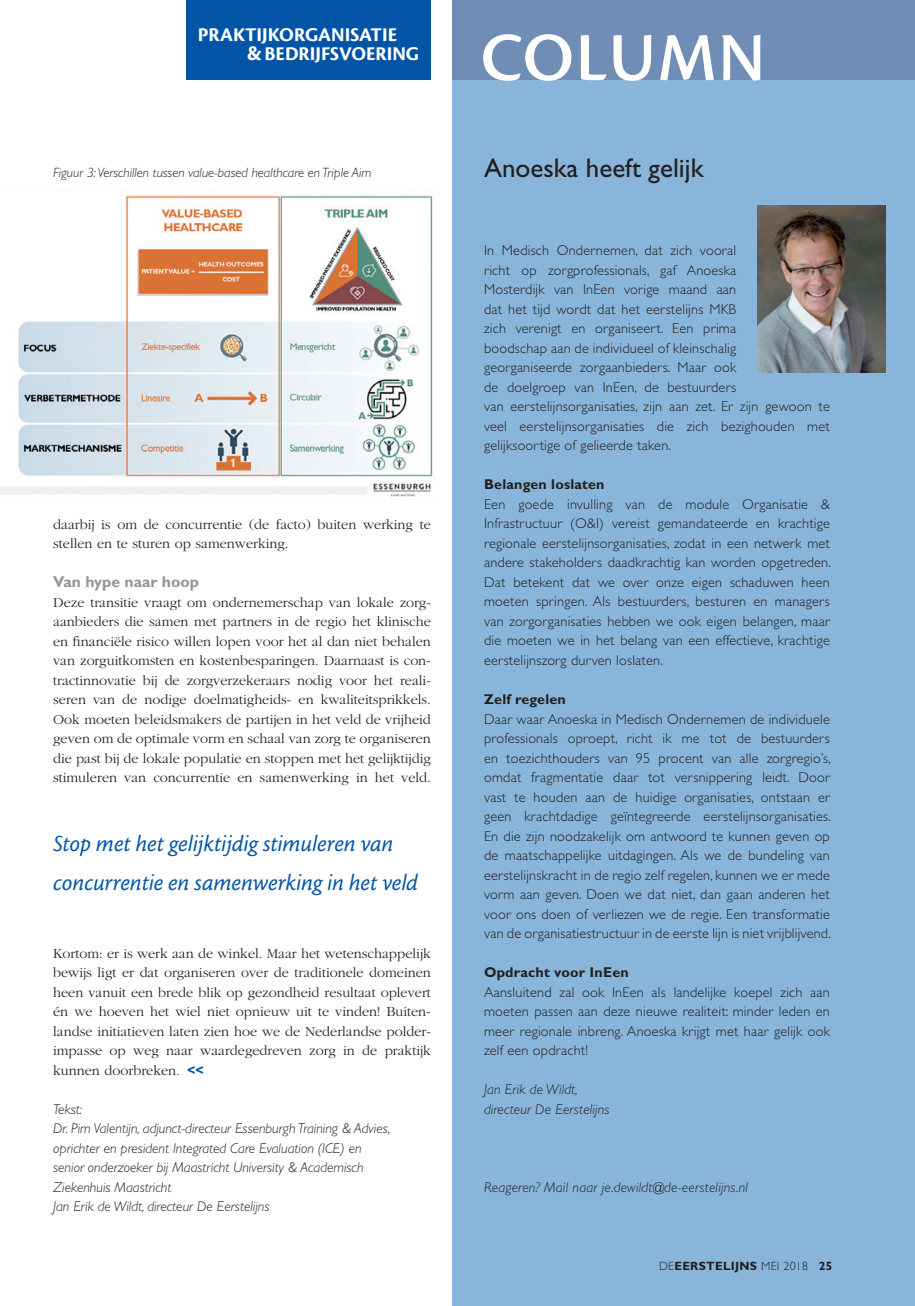
<style>
.page{position:relative;width:915px;height:1306px;background:#fff}
.page>*{position:absolute;margin:0;border:0;box-sizing:border-box;transform-origin:0 0}
.t1{font:71.25px "Cronos MM 574 47";letter-spacing:.03em;color:#fff}
.t2{font:27px "Gill Sans";color:#231f20}
.t3{font:24px/39px "Cronos MM It 408 16";letter-spacing:.005em;color:#0154a6}
.t4{font:20.25px/19.5px "Cronos MM 700 13";color:#fff}
.t5{font:700 15.75px "Gill Sans";color:#939598}
.t6{font:300 14.25px/19.5px "Gill Sans";letter-spacing:.015em;color:#231f20;text-align:justify}
.t7{font:300 14.25px/19.5px "Garamond";color:#231f20;text-align:justify}
.t8{font:italic 300 14.25px/19.5px "Gill Sans";color:#231f20}
.t9{font:700 14.25px "Gill Sans";letter-spacing:.015em;color:#231f20}
.t10{font:italic 300 13.5px "Gill Sans";color:#231f20}
.t11{font:700 12px "Gill Sans";letter-spacing:.025em;color:#231f20}
.s1{font-family:"Cronos MM 700 15";font-size:22.5px}
.s2{font-family:"Gill Sans";font-weight:700;color:#0154a6}
.s3{font-weight:300}
</style>
<div class="page">
<div style="left:186px;top:0;width:245px;height:80px;background:#0154a6"></div>
<div style="left:452px;top:21px;width:462px;height:1284px;background:#88b5d9"></div>
<div style="left:452px;top:0;width:462px;height:80px;background:#708eb5"></div>
<img style="left:757px;top:206px;width:127px;height:166px">
<img style="left:0;top:195px;width:433px;height:302px">
<h3 class="t4" style="left:247px;top:25px;width:174px;text-indent:-49px">PRAKTIJKORGANISATIE<br><span class="s1">&amp;</span> BEDRIJFSVOERING</h3>
<h1 class="t1" style="left:480px;top:20px;width:286px">COLUMN</h1>
<p class="t10" style="left:53px;top:165px;width:320px">Figuur 3: Verschillen tussen value-based healthcare en Triple Aim</p>
<h2 class="t2" style="left:484px;top:153px;width:221px">Anoeska heeft gelijk</h2>
<p class="t7" style="left:53px;top:514px;width:379px">daarbij is om de concurrentie (de facto) buiten werking te stellen en te sturen op samenwerking.</p>
<p class="t5" style="left:53px;top:572px;width:147px">Van hype naar hoop</p>
<p class="t7" style="left:53px;top:592px;width:379px">Deze transitie vraagt om ondernemerschap van lokale zorg&shy;aanbieders die samen met partners in de regio het klinische en financiële risico willen lopen voor het al dan niet behalen van zorguitkomsten en kostenbesparingen. Daarnaast is con&shy;tractinnovatie bij de zorgverzekeraars nodig voor het reali&shy;seren van de nodige doelmatigheids- en kwaliteitsprikkels.<br>Ook moeten beleidsmakers de partijen in het veld de vrijheid geven om de optimale vorm en schaal van zorg te organiseren die past bij de lokale populatie en stoppen met het gelijktijdig stimuleren van concurrentie en samenwerking in het veld.</p>
<h3 class="t3" style="left:53px;top:823px;width:366px">Stop met het gelijktijdig stimuleren van concurrentie en samenwerking in het veld</h3>
<p class="t7" style="left:53px;top:943px;width:379px">Kortom: er is werk aan de winkel. Maar het wetenschappelijk bewijs ligt er dat organiseren over de traditionele domeinen heen vanuit een brede blik op gezondheid resultaat oplevert én we hoeven het wiel niet opnieuw uit te vinden! Buiten&shy;landse initiatieven laten zien hoe we de Nederlandse polder&shy;impasse op weg naar waardegedreven zorg in de praktijk kunnen doorbreken. <span class="s2">&lt;&lt;</span></p>
<p class="t8" style="left:53px;top:1099px;width:339px">Tekst:<br>Dr. Pim Valentijn, adjunct-directeur Essenburgh Training &amp; Advies, oprichter en president Integrated Care Evaluation (ICE) en senior onderzoeker bij Maastricht University &amp; Academisch Ziekenhuis Maastricht<br>Jan Erik de Wildt, directeur De Eerstelijns</p>
<p class="t6" style="left:484px;top:241px;width:347px;text-align:left">In Medisch Ondernemen, dat zich vooral<br>richt op zorgprofessionals, gaf Anoeska<br>Mosterdijk van InEen vorige maand aan<br>dat het tijd wordt dat het eerstelijns MKB<br>zich verenigt en organiseert. Een prima<br>boodschap aan de individueel of kleinschalig<br>georganiseerde zorgaanbieders. Maar ook<br>de doelgroep van InEen, de bestuurders<br>van eerstelijnsorganisaties, zijn aan zet. Er zijn gewoon te veel eerstelijnsorganisaties die zich bezighouden met gelijksoortige of gelieerde taken.</p>
<p class="t9" style="left:484px;top:476px;width:122px">Belangen loslaten</p>
<p class="t6" style="left:484px;top:494px;width:348px">Een goede invulling van de module Organisatie &amp; Infrastructuur (O&amp;I) vereist gemandateerde en krachtige regionale eerstelijnsorganisaties, zodat in een netwerk met andere stakeholders daadkrachtig kan worden opgetreden.<br>Dat betekent dat we over onze eigen schaduwen heen moeten springen. Als bestuurders, besturen en managers van zorgorganisaties hebben we ook eigen belangen, maar die moeten we in het belang van een effectieve, krachtige eerstelijnszorg durven loslaten.</p>
<p class="t9" style="left:484px;top:690px;width:83px">Zelf regelen</p>
<p class="t6" style="left:484px;top:709px;width:348px">Daar waar Anoeska in Medisch Ondernemen de individuele professionals oproept, richt ik me tot de bestuurders en toezichthouders van 95 procent van alle zorgregio’s, omdat fragmentatie daar tot versnippering leidt. Door vast te houden aan de huidige organisaties, ontstaan er geen krachtdadige geïntegreerde eerstelijnsorganisaties.<br>En die zijn noodzakelijk om antwoord te kunnen geven op de maatschappelijke uitdagingen. Als we de bundeling van eerstelijnskracht in de regio zelf regelen, kunnen we er mede vorm aan geven. Doen we dat niet, dan gaan anderen het voor ons doen of verliezen we de regie. Een transformatie van de organisatiestructuur in de eerste lijn is niet vrijblijvend.</p>
<p class="t9" style="left:484px;top:963px;width:146px">Opdracht voor InEen</p>
<p class="t6" style="left:484px;top:982px;width:347px">Aansluitend zal ook InEen als landelijke koepel zich aan moeten passen aan deze nieuwe realiteit: minder leden en meer regionale inbreng. Anoeska krijgt met haar gelijk ook zelf een opdracht!</p>
<p class="t8" style="left:484px;top:1079px;width:127px">Jan Erik de Wildt, directeur De Eerstelijns</p>
<p class="t8" style="left:484px;top:1177px;width:265px">Reageren? Mail naar je.dewildt@de-eerstelijns.nl</p>
<p class="t11" style="left:658px;top:1258px;width:175px"><span class="s3">DE</span>EERSTELIJNS <span class="s3">MEI 2018</span> 25</p>
</div>
